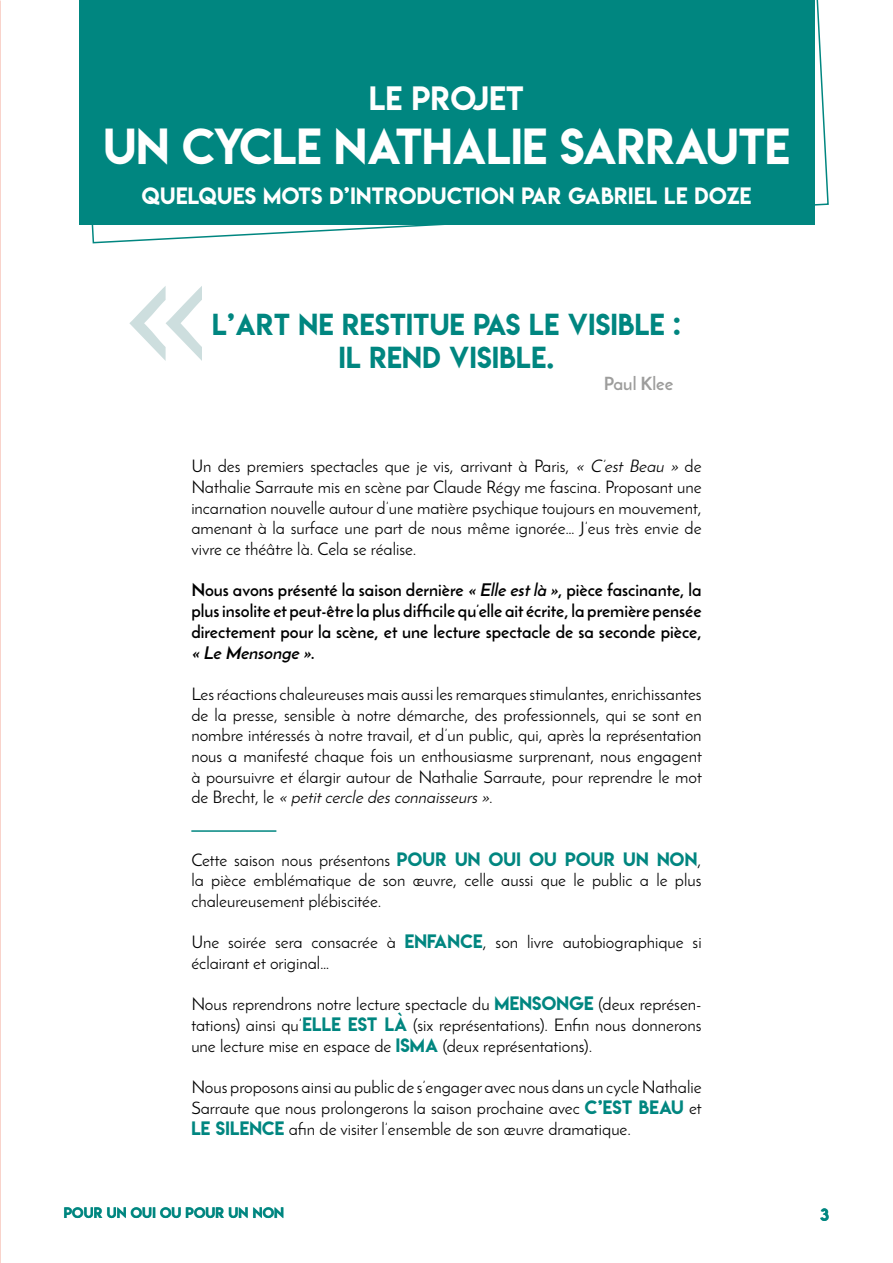
<style>
.page{position:relative;width:893px;height:1263px;background:#fff}
.page>*{position:absolute;margin:0;border:0;box-sizing:border-box;transform-origin:0 0}
.t1{font:210.6px "Josefin Sans";color:#cddede}
.t2{font:45px "Lemon Milk";color:#fff}
.t3{font:30px "Lemon Milk";letter-spacing:.015em;color:#fff}
.t4{font:27px/33px "Lemon Milk";letter-spacing:.015em;color:#008680;text-align:center}
.t5{font:21px "Lemon Milk";letter-spacing:.02em;color:#fff}
.t6{font:700 18px "Josefin Sans";color:#9d9d9c}
.t7{font:17.25px/20.7px "Josefin Sans";color:#000;text-align:justify}
.t8{font:700 17.25px/20.7px "Josefin Sans";color:#000;text-align:justify}
.t9{font:15.75px "Lemon Milk";color:#008680}
.t10{font:13.5px "Lemon Milk";letter-spacing:.01em;color:#008680}
.s1{font-style:italic}
.s2{font-family:"Lemon Milk";color:#008680}
</style>
<div class="page">
<svg style="left:91px;top:0;width:738px;height:244px"></svg>
<div style="left:79px;top:0;width:735px;height:225px;background:#008680"></div>
<hr style="left:191px;top:830px;width:85px;height:2px;background:#008680">
<h3 class="t3" style="left:369px;top:77px;width:156px">LE PROJET</h3>
<h2 class="t2" style="left:103px;top:114px;width:688px">UN CYCLE NATHALIE SARRAUTE</h2>
<p class="t5" style="left:142px;top:181px;width:611px">QUELQUES MOTS D’INTRODUCTION PAR GABRIEL LE DOZE</p>
<h1 class="t1" style="left:120px;top:173px;width:97px">«</h1>
<h3 class="t4" style="left:212px;top:308px;width:470px">L’ART NE RESTITUE PAS LE VISIBLE :<br>IL REND VISIBLE.</h3>
<p class="t6" style="left:604px;top:373px;width:71px">Paul Klee</p>
<p class="t7" style="left:191px;top:456px;width:512px">Un des premiers spectacles que je vis, arrivant à Paris, <span class="s1">« C’est Beau »</span> de Nathalie Sarraute mis en scène par Claude Régy me fascina. Proposant une incarnation nouvelle autour d’une matière psychique toujours en mouvement, amenant à la surface une part de nous même ignorée… J’eus très envie de vivre ce théâtre là. Cela se réalise.</p>
<p class="t8" style="left:191px;top:580px;width:512px">Nous avons présenté la saison dernière <span class="s1">« Elle estlà »</span>, pièce fascinante, la plus insolite et peut-être la plus difficile qu’elle ait écrite, la première pensée directement pour la scène, et une lecture spectacle de sa seconde pièce, <span class="s1">« Le Mensonge »</span>.</p>
<p class="t7" style="left:191px;top:683px;width:512px">Les réactions chaleureuses mais aussi les remarques stimulantes, enrichissantes de la presse, sensible à notre démarche, des professionnels, qui se sont en nombre intéressés à notre travail, et d’un public, qui, après la représentation nous a manifesté chaque fois un enthousiasme surprenant, nous engagent à poursuivre et élargir autour de Nathalie Sarraute, pour reprendre le mot d e B re c h t, l e <span class="s1">« petitcercle desconnaisseurs »</span>.</p>
<p class="t7" style="left:191px;top:849px;width:512px">Cette saison nous présentons <span class="s2">POUR UN OUI OU POUR UN NON</span>, la pièce emblématique de son œuvre, celle aussi que le public a le plus chaleureusement plébiscitée.</p>
<p class="t7" style="left:191px;top:932px;width:512px">Une soirée sera consacrée à <span class="s2">ENFANCE</span>, son livre autobiographique si éclairant et original…</p>
<p class="t7" style="left:191px;top:994px;width:512px">Nous reprendrons notre lecture spectacle du <span class="s2">MENSONGE</span> (deux représen&shy;tations) ainsi qu’<span class="s2">ELLE EST LÀ</span> (six représentations). Enfin nous donnerons une lecture mise en espace de <span class="s2">ISMA</span> (deux représentations).</p>
<p class="t7" style="left:191px;top:1077px;width:512px">Nous proposons ainsi au public de s’engager avec nous dans un cycle Nathalie Sarraute que nous prolongerons la saison prochaine avec <span class="s2">C’EST BEAU</span> et <span class="s2">LE SILENCE</span> afin de visiter l’ensemble de son œuvre dramatique.</p>
<p class="t10" style="left:64px;top:1203px;width:222px">POUR UN OUI OU POUR UN NON</p>
<p class="t9" style="left:820px;top:1203px;width:10px">3</p>
</div>
